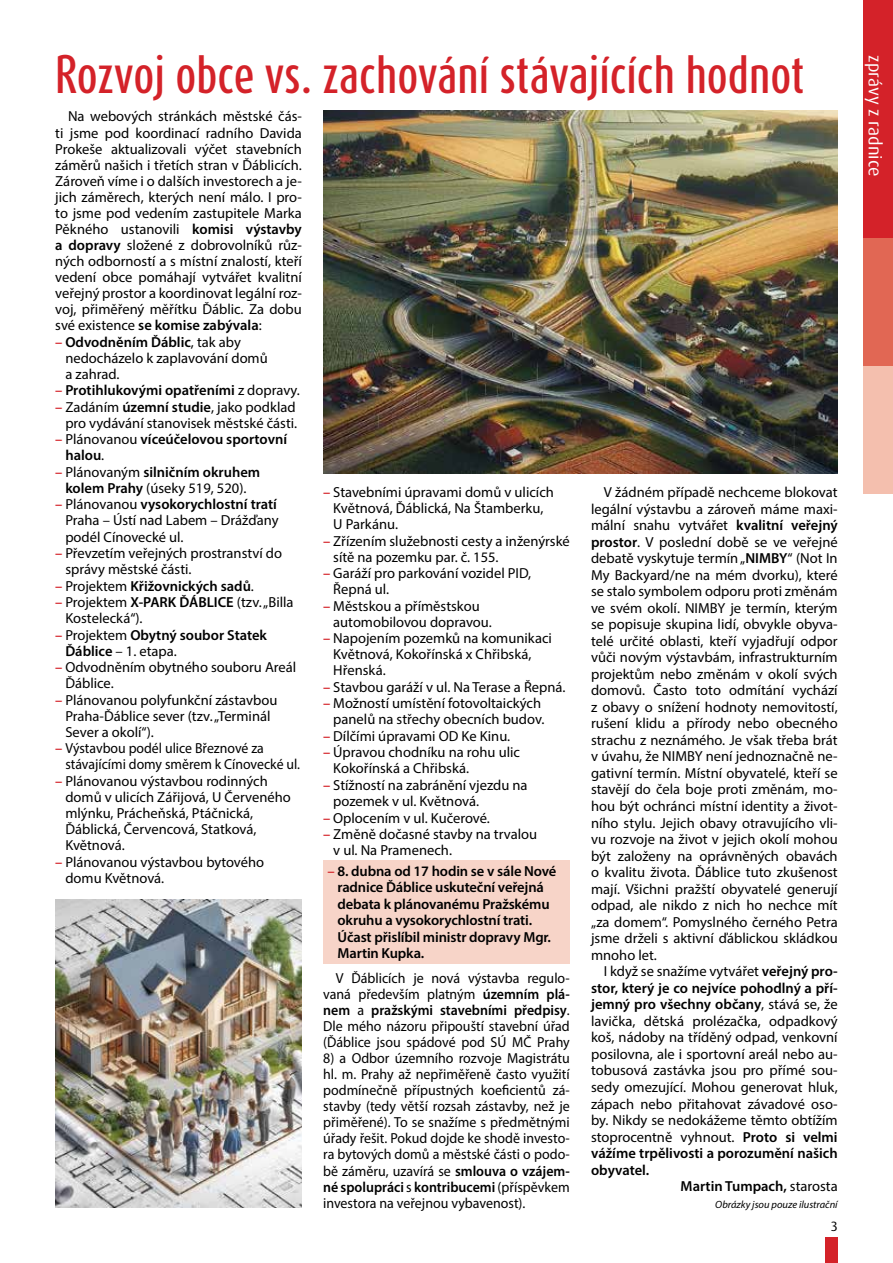
<style>
.page{position:relative;width:893px;height:1263px;background:#fff}
.page>*{position:absolute;margin:0;border:0;box-sizing:border-box;transform-origin:0 0}
.t1{font:500 45px "Dax Compact Pro";color:#d42229}
.t2{font:18px "Dax Pro";color:#fff}
.t3{font:14.55px/16px "Myriad Pro";color:#000}
.t4{font:14.55px/16px "Myriad Pro";color:#000;text-align:justify;scale:.96 1}
.t5{font:600 14.55px/16.5px "Myriad Pro";letter-spacing:-.005em;color:#000}
.t6{font:14.55px/16px "Myriad Pro";color:#000;scale:.95 1}
.t7{font:13.5px "Dax Pro";color:#000}
.t8{font:italic 10.5px "Myriad Pro";color:#000}
.s1{font-weight:600}
.s2{font-weight:600;font-stretch:semi-condensed;color:#d42229}
.s3{font-stretch:semi-condensed;color:#d42229}
.s4{font-weight:400}
</style>
<div class="page">
<div style="left:825px;top:1237px;width:13px;height:26px;background:#d42229"></div>
<div style="left:863px;top:0;width:30px;height:238px;background:#d42229"></div>
<div style="left:863px;top:238px;width:30px;height:128px;background:#e16754"></div>
<div style="left:863px;top:366px;width:30px;height:127px;background:#f4bfae"></div>
<div style="left:323px;top:861px;width:247px;height:103px;background:#f7d4c8"></div>
<img style="left:323px;top:111px;width:515px;height:362px">
<img style="left:55px;top:900px;width:247px;height:308px">
<h1 class="t1" style="left:55px;top:45px;width:751px">Rozvoj obce vs. zachování stávajících hodnot</h1>
<p class="t3" style="left:55px;top:108px;width:248px;text-align:justify;text-indent:13px">Na webových stránkách městské čás&shy;ti jsme pod koordinací radního Davida Prokeše aktualizovali výčet stavebních záměrů našich i třetích stran v Ďáblicích.<br>Zároveň víme i o dalších investorech a je&shy;jich záměrech, kterých není málo. I pro&shy;to jsme pod vedením zastupitele Marka Pěkného ustanovili <span class="s1">komisi výstavby a dopravy</span> složené z dobrovolníků růz&shy;ných odborností a s místní znalostí, kteří vedení obce pomáhají vytvářet kvalitní veřejný prostor a koordinovat legální roz&shy;voj, přiměřený měřítku Ďáblic. Za dobu své existence <span class="s1">se komise zabývala</span>:</p>
<p class="t3" style="left:65px;top:333px;width:204px;text-indent:-10px"><span class="s2">–</span> <span class="s1">Odvodněním Ďáblic</span>, tak aby nedocházelo k zaplavování domů a zahrad.</p>
<p class="t5" style="left:55px;top:382px;width:246px"><span class="s3">–</span> Protihlukovými opatřeními <span class="s4">z dopravy.</span></p>
<p class="t3" style="left:55px;top:399px;width:243px;text-align:right"><span class="s2">–</span> Zadáním <span class="s1">územní studie</span>, jako podklad pro vydávání stanovisek městské části.</p>
<p class="t5" style="left:65px;top:431px;width:223px;line-height:16px;text-indent:-10px"><span class="s3">–</span> <span class="s4">Plánovanou</span> víceúčelovou sportovní halou<span class="s4">.</span></p>
<p class="t5" style="left:55px;top:464px;width:206px;line-height:16px;text-align:center"><span class="s3">–</span> <span class="s4">Plánovaným</span> silničním okruhem kolem Prahy <span class="s4">(úseky 519, 520).</span></p>
<p class="t3" style="left:65px;top:496px;width:215px;text-align:justify;text-indent:-10px"><span class="s2">–</span> Plánovanou <span class="s1">vysokorychlostní tratí </span>Praha – Ústí nad Labem – Drážďany podél Cínovecké ul.</p>
<p class="t3" style="left:65px;top:545px;width:218px;text-indent:-10px"><span class="s2">–</span> Převzetím veřejných prostranství do správy městské části.</p>
<p class="t5" style="left:55px;top:577px;width:200px"><span class="s3">–</span> <span class="s4">Projektem</span> Křižovnických sadů<span class="s4">.</span></p>
<p class="t3" style="left:65px;top:594px;width:230px;text-indent:-10px"><span class="s2">–</span> Projektem <span class="s1">X-PARK ĎÁBLICE</span> (tzv. „Billa<br>Kostelecká“).</p>
<p class="t5" style="left:65px;top:626px;width:203px;line-height:16px;text-indent:-10px"><span class="s3">–</span> <span class="s4">Projektem</span> Obytný soubor Statek<br>Ďáblice <span class="s4">– 1. etapa.</span></p>
<p class="t3" style="left:65px;top:659px;width:232px;text-indent:-10px"><span class="s2">–</span> Odvodněním obytného souboru Areál<br>Ďáblice.</p>
<p class="t3" style="left:65px;top:692px;width:213px;text-indent:-10px"><span class="s2">–</span> Plánovanou polyfunkční zástavbou<br>Praha-Ďáblice sever (tzv. „Terminál<br>Sever a okolí“).</p>
<p class="t6" style="left:65px;top:740px;width:249px;text-indent:-10px"><span class="s2">–</span> Výstavbou podél ulice Březnové za stávajícími domy směrem k Cínovecké ul.</p>
<p class="t3" style="left:65px;top:773px;width:227px;text-indent:-10px"><span class="s2">–</span> Plánovanou výstavbou rodinných domů v ulicích Zářijová, U Červeného mlýnku, Prácheňská, Ptáčnická,<br>Ďáblická, Červencová, Statková,<br>Květnová.</p>
<p class="t3" style="left:65px;top:853px;width:200px;text-indent:-10px"><span class="s2">–</span> Plánovanou výstavbou bytového domu Květnová.</p>
<p class="t3" style="left:333px;top:484px;width:222px;text-indent:-10px"><span class="s2">–</span> Stavebními úpravami domů v ulicích<br>Květnová, Ďáblická, Na Štamberku,<br>U Parkánu.</p>
<p class="t3" style="left:333px;top:532px;width:238px;text-indent:-10px"><span class="s2">–</span> Zřízením služebnosti cesty a inženýrské sítě na pozemku par. č. 155.</p>
<p class="t3" style="left:333px;top:565px;width:200px;text-indent:-10px"><span class="s2">–</span> Garáží pro parkování vozidel PID,<br>Řepná ul.</p>
<p class="t3" style="left:333px;top:597px;width:160px;text-indent:-10px"><span class="s2">–</span> Městskou a příměstskou automobilovou dopravou.</p>
<p class="t3" style="left:333px;top:630px;width:220px;text-indent:-10px"><span class="s2">–</span> Napojením pozemků na komunikaci<br>Květnová, Kokořínská x Chřibská,<br>Hřenská.</p>
<p class="t3" style="left:323px;top:679px;width:244px"><span class="s2">–</span> Stavbou garáží v ul. Na Terase a Řepná.</p>
<p class="t3" style="left:323px;top:695px;width:223px;text-align:right"><span class="s2">–</span> Možností umístění fotovoltaických panelů na střechy obecních budov.</p>
<p class="t3" style="left:323px;top:728px;width:189px"><span class="s2">–</span> Dílčími úpravami OD Ke Kinu.</p>
<p class="t3" style="left:333px;top:744px;width:188px;text-indent:-10px"><span class="s2">–</span> Úpravou chodníku na rohu ulic<br>Kokořínská a Chřibská.</p>
<p class="t3" style="left:333px;top:777px;width:196px;text-indent:-10px"><span class="s2">–</span> Stížností na zabránění vjezdu na pozemek v ul. Květnová.</p>
<p class="t3" style="left:323px;top:809px;width:168px"><span class="s2">–</span> Oplocením v ul. Kučerové.</p>
<p class="t3" style="left:333px;top:826px;width:205px;text-indent:-10px"><span class="s2">–</span> Změně dočasné stavby na trvalou v ul. Na Pramenech.</p>
<p class="t5" style="left:337px;top:862px;width:220px;text-indent:-10px"><span class="s3">–</span> 8. dubna od 17 hodin se v sále Nové radnice Ďáblice uskuteční veřejná debata k plánovanému Pražskému okruhu a vysokorychlostní trati.<br>Účast přislíbil ministr dopravy Mgr.<br>Martin Kupka.</p>
<p class="t4" style="left:323px;top:970px;width:258px;text-indent:13px">V Ďáblicích je nová výstavba regulo&shy;vaná především platným <span class="s1">územním plá&shy;nem</span> a <span class="s1">pražskými stavebními předpisy</span>.<br>Dle mého názoru připouští stavební úřad (Ďáblice jsou spádové pod SÚ MČ Prahy</p>
<p class="t4" style="left:323px;top:1050px;width:258px">8) a Odbor územního rozvoje Magistrátu hl. m. Prahy až nepřiměřeně často využití podmínečně přípustných koeficientů zá&shy;stavby (tedy větší rozsah zástavby, než je přiměřené). To se snažíme s předmětnými úřady řešit. Pokud dojde ke shodě investo&shy;ra bytových domů a městské části o podo&shy;bě záměru, uzavírá se <span class="s1">smlouva o vzájem&shy;né spolupráci</span> s <span class="s1">kontribucemi</span> (příspěvkem investora na veřejnou vybavenost).</p>
<p class="t3" style="left:591px;top:484px;width:248px;line-height:16.5px;text-align:justify;text-indent:13px">V žádném případě nechceme blokovat legální výstavbu a zároveň máme maxi&shy;mální snahu vytvářet <span class="s1">kvalitní veřejný prostor</span>. V poslední době se ve veřejné debatě vyskytuje termín „<span class="s1">NIMBY</span>“ (Not In My Backyard/ne na mém dvorku), které se stalo symbolem odporu proti změnám ve svém okolí. NIMBY je termín, kterým se popisuje skupina lidí, obvykle obyva&shy;telé určité oblasti, kteří vyjadřují odpor vůči novým výstavbám, infrastrukturním projektům nebo změnám v okolí svých domovů. Často toto odmítání vychází z obavy o snížení hodnoty nemovitostí, rušení klidu a přírody nebo obecného strachu z neznámého. Je však třeba brát v úvahu, že NIMBY není jednoznačně ne&shy;gativní termín. Místní obyvatelé, kteří se stavějí do čela boje proti změnám, mo&shy;hou být ochránci místní identity a život&shy;ního stylu. Jejich obavy otravujícího vli&shy;vu rozvoje na život v jejich okolí mohou být založeny na oprávněných obavách o kvalitu života. Ďáblice tuto zkušenost mají. Všichni pražští obyvatelé generují odpad, ale nikdo z nich ho nechce mít „za domem“. Pomyslného černého Petra jsme drželi s aktivní ďáblickou skládkou mnoho let.</p>
<p class="t3" style="left:604px;top:963px;width:235px">I když se snažíme vytvářet <span class="s1">veřejný pro-</span></p>
<p class="t5" style="left:591px;top:979px;width:248px">stor, který je co nejvíce pohodlný a pří-</p>
<p class="t5" style="left:591px;top:996px;width:248px">jemný pro všechny občany<span class="s4">, stává se, že</span></p>
<p class="t3" style="left:591px;top:1013px;width:248px">lavička, dětská prolézačka, odpadkový</p>
<p class="t3" style="left:591px;top:1029px;width:248px">koš, nádoby na tříděný odpad, venkovní</p>
<p class="t3" style="left:591px;top:1046px;width:248px">posilovna, ale i sportovní areál nebo au-</p>
<p class="t3" style="left:591px;top:1062px;width:248px">tobusová zastávka jsou pro přímé sou-</p>
<p class="t3" style="left:591px;top:1079px;width:248px">sedy omezující. Mohou generovat hluk,</p>
<p class="t3" style="left:591px;top:1095px;width:248px">zápach nebo přitahovat závadové oso-</p>
<p class="t3" style="left:591px;top:1112px;width:248px">by. Nikdy se nedokážeme těmto obtížím</p>
<p class="t3" style="left:591px;top:1128px;width:248px">stoprocentně vyhnout. <span class="s1">Proto si velmi</span></p>
<p class="t5" style="left:591px;top:1144px;width:248px">vážíme trpělivosti a porozumění našich</p>
<p class="t5" style="left:591px;top:1161px;width:60px">obyvatel.</p>
<p class="t5" style="left:681px;top:1178px;width:159px">Martin Tumpach, <span class="s4">starosta</span></p>
<p class="t8" style="left:715px;top:1198px;width:124px">Obrázky jsou pouze ilustrační</p>
<p class="t7" style="left:831px;top:1218px;width:8px">3</p>
<p class="t2" style="left:887px;top:55px;width:122px;rotate:90deg">zprávy z radnice</p>
</div>
